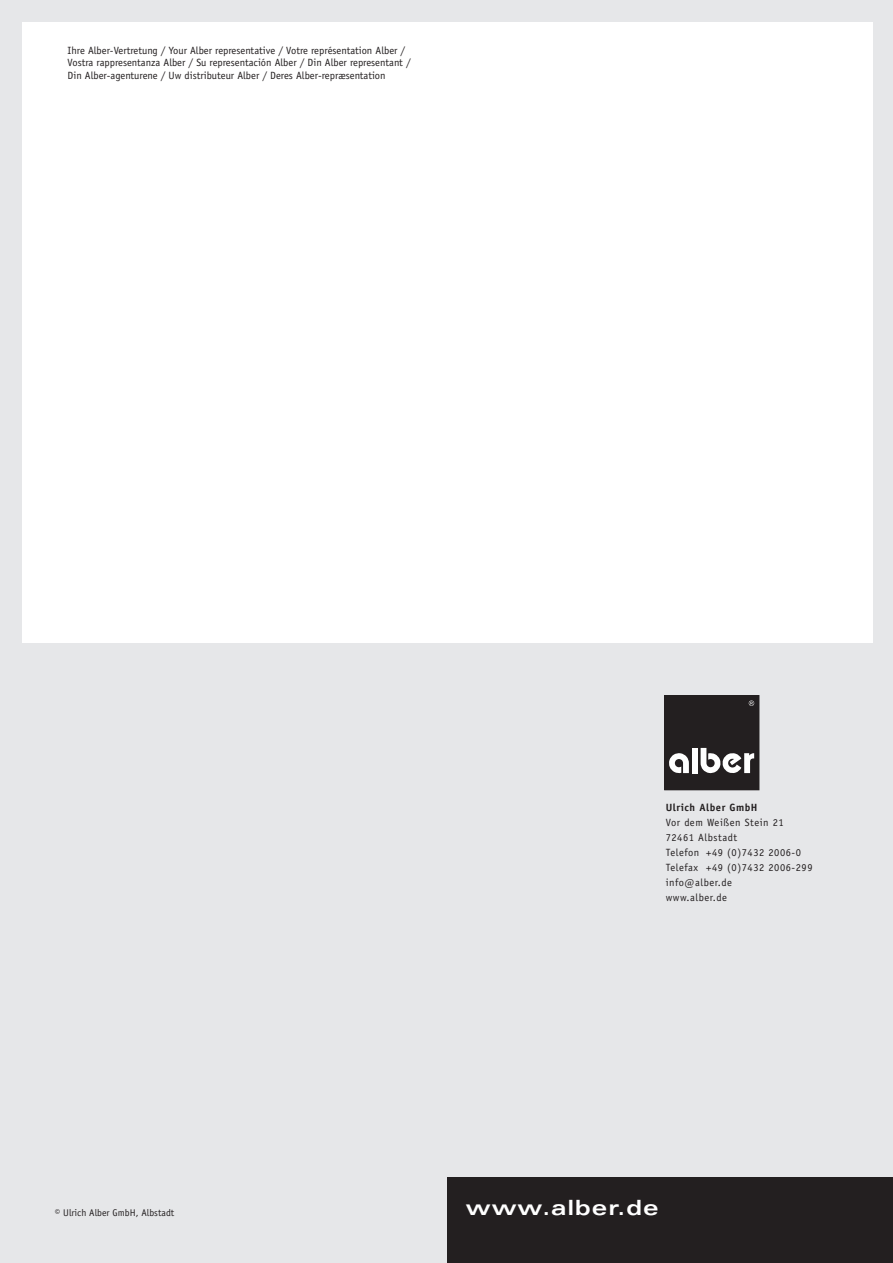
<style>
.page{position:relative;width:893px;height:1263px;background:#e6e7e9}
.page>*{position:absolute;margin:0;border:0;box-sizing:border-box;transform-origin:0 0}
.t1{font:700 expanded 21px "Univers";letter-spacing:.05em;color:#fff}
.t2{font:10.5px/12.6px "Officina Sans";color:#231f20}
.t3{font:10.5px/15px "Officina Sans";letter-spacing:.05em;color:#231f20}
.t4{font:700 10.5px "Officina Sans";letter-spacing:.05em;color:#231f20}
.t5{font:9.75px "Officina Sans";color:#231f20}
</style>
<div class="page">
<div style="left:22px;top:22px;width:851px;height:621px;background:#fff"></div>
<div style="left:447px;top:1177px;width:446px;height:86px;background:#231f20"></div>
<div style="left:665px;top:695px;width:94px;height:95px;background:#231f20"></div>
<div style="left:664px;top:695px;width:95px;height:95px;border:1px solid #231f20"></div>
<svg style="left:669px;top:753px;width:20px;height:20px"></svg>
<div style="left:692px;top:748px;width:6px;height:25px;background:#fff"></div>
<svg style="left:701px;top:748px;width:53px;height:25px"></svg>
<svg style="left:749px;top:700px;width:5px;height:6px"></svg>
<p class="t2" style="left:68px;top:44px;width:345px">Ihre Alber-Vertretung / Your Alber representative / Votre représentation Alber /<br>Vostra rappresentanza Alber / Su representación Alber / Din Alber representant /<br>Din Alber-agenturene / Uw distributeur Alber / Deres Alber-repræsentation</p>
<p class="t5" style="left:55px;top:1207px;width:121px">© Ulrich Alber GmbH, Albstadt</p>
<p class="t4" style="left:666px;top:801px;width:93px">Ulrich Alber GmbH</p>
<p class="t3" style="left:666px;top:815px;width:148px">Vor dem Weißen Stein 21<br>72461 Albstadt<br>Telefon +49 (0)7432 2006-0<br>Telefax +49 (0)7432 2006-299 info@alber.de<br>www.alber.de</p>
<h1 class="t1" style="left:466px;top:1196px;width:194px">www.alber.de</h1>
</div>
